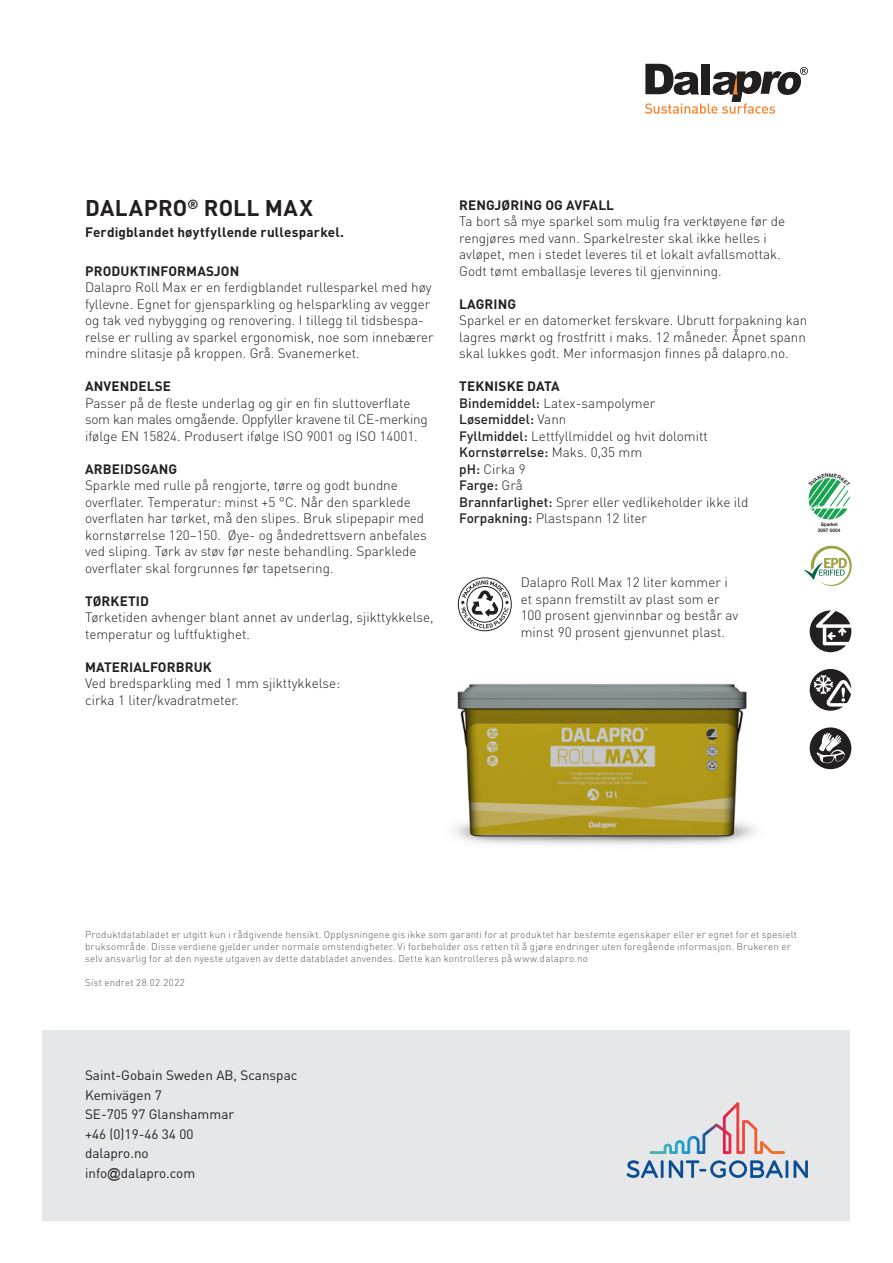
<style>
.page{position:relative;width:893px;height:1263px;background:#fff}
.page>*{position:absolute;margin:0;border:0;box-sizing:border-box;transform-origin:0 0}
.Underrubrik{font:700 22.5px "DIN Pro";letter-spacing:.01em;color:#231f20}
.Bröd{font:300 13.5px/16.5px "DIN Pro";color:#231f20}
.Text{font:13.5px "DIN Pro";color:#231f20}
.Underrubrik-2{font:700 13.5px "DIN Pro";letter-spacing:.01em;color:#231f20}
.Bröd-2{font:700 13.5px "DIN Pro";letter-spacing:.01em;color:#231f20}
.Bröd-3{font:500 13.5px "DIN Pro";color:#231f20}
.Bröd-4{font:300 9.75px/12px "DIN Pro";letter-spacing:.025em;color:#545557}
.t1{font:500 4.8px/5.7px "Helvetica Neue";color:#000001;text-align:center}
.s1{font-weight:500}
.s2{font-weight:300}
.s3{font-family:"Arial"}
</style>
<div class="page">
<div style="left:43px;top:1029px;width:807px;height:191px;background:#e6e7e9"></div>
<svg style="left:627px;top:1160px;width:36px;height:18px"></svg>
<svg style="left:669px;top:1160px;width:114px;height:18px"></svg>
<hr style="left:785px;top:1160px;width:3px;height:18px;background:#0c4e94">
<svg style="left:794px;top:1160px;width:14px;height:18px"></svg>
<svg style="left:650px;top:1102px;width:135px;height:52px"></svg>
<svg style="left:645px;top:64px;width:163px;height:50px"></svg>
<svg style="left:810px;top:669px;width:41px;height:42px"></svg>
<svg style="left:810px;top:610px;width:41px;height:42px"></svg>
<svg style="left:810px;top:727px;width:41px;height:42px"></svg>
<svg style="left:804px;top:546px;width:48px;height:40px"></svg>
<svg style="left:458px;top:577px;width:54px;height:54px"></svg>
<img style="left:455px;top:683px;width:300px;height:162px">
<svg style="left:808px;top:478px;width:42px;height:41px"></svg>
<p class="Underrubrik" style="left:85px;top:193px;width:229px">DALAPRO<sup>®</sup> ROLL MAX</p>
<p class="Bröd-2" style="left:85px;top:223px;width:261px">Ferdigblandet høytfyllende rullesparkel.</p>
<p class="Underrubrik-2" style="left:85px;top:262px;width:156px">PRODUKTINFORMASJON</p>
<p class="Bröd" style="left:85px;top:278px;width:350px">Dalapro Roll Max er en ferdigblandet rullesparkel med høy fyllevne. Egnet for gjensparkling og helsparkling av vegger og tak ved nybygging og renovering. I tillegg til tidsbespa&shy;relse er rulling av sparkel ergonomisk, noe som innebærer mindre slitasje på kroppen. Grå. Svanemerket.</p>
<p class="Underrubrik-2" style="left:85px;top:377px;width:88px">ANVENDELSE</p>
<p class="Bröd" style="left:85px;top:394px;width:344px">Passer på de fleste underlag og gir en fin sluttoverflate som kan males omgående. Oppfyller kravene til CE-merking ifølge EN 15824. Produsert ifølge ISO 9001 og ISO 14001.</p>
<p class="Underrubrik-2" style="left:85px;top:460px;width:94px">ARBEIDSGANG</p>
<p class="Bröd" style="left:85px;top:476px;width:343px">Sparkle med rulle på rengjorte, tørre og godt bundne overflater. Temperatur: minst +5 °C. Når den sparklede overflaten har tørket, må den slipes. Bruk slipepapir med kornstørrelse 120–150. Øye- og åndedrettsvern anbefales ved sliping. Tørk av støv før neste behandling. Sparklede overflater skal forgrunnes før tapetsering.</p>
<p class="Bröd-2" style="left:85px;top:592px;width:65px">TØRKETID</p>
<p class="Bröd" style="left:85px;top:608px;width:350px">Tørketiden avhenger blant annet av underlag, sjikttykkelse, temperatur og luftfuktighet.</p>
<p class="Bröd-2" style="left:85px;top:658px;width:128px">MATERIALFORBRUK</p>
<p class="Bröd" style="left:85px;top:674px;width:257px">Ved bredsparkling med 1 mm sjikttykkelse: cirka 1 liter/kvadratmeter.</p>
<p class="Underrubrik-2" style="left:459px;top:195px;width:156px">RENGJØRING OG AVFALL</p>
<p class="Bröd" style="left:459px;top:212px;width:327px">Ta bort så mye sparkel som mulig fra verktøyene før de rengjøres med vann. Sparkelrester skal ikke helles i avløpet, men i stedet leveres til et lokalt avfallsmottak.<br>Godt tømt emballasje leveres til gjenvinning.</p>
<p class="Underrubrik-2" style="left:459px;top:294px;width:58px">LAGRING</p>
<p class="Bröd" style="left:459px;top:311px;width:350px;text-align:justify">Sparkel er en datomerket ferskvare. Ubrutt forpakning kan lagres mørkt og frostfritt i maks. 12 måneder. Åpnet spann skal lukkes godt. Mer informasjon finnes på dalapro.no.</p>
<p class="Underrubrik-2" style="left:459px;top:377px;width:102px">TEKNISKE DATA</p>
<p class="Bröd" style="left:459px;top:394px;width:198px"><span class="s1">Bindemiddel:</span> Latex-sampolymer</p>
<p class="Bröd-3" style="left:459px;top:410px;width:109px">Løsemiddel: <span class="s2">Vann</span></p>
<p class="Bröd" style="left:459px;top:427px;width:250px"><span class="s1">Fyllmiddel:</span> Lettfyllmiddel og hvit dolomitt</p>
<p class="Bröd-3" style="left:459px;top:443px;width:184px">Kornstørrelse: <span class="s2">Maks. 0,35 mm</span></p>
<p class="Bröd" style="left:459px;top:460px;width:68px"><span class="s1">pH:</span> Cirka 9</p>
<p class="Bröd-3" style="left:459px;top:476px;width:65px">Farge: <span class="s2">Grå</span></p>
<p class="Bröd" style="left:459px;top:493px;width:291px"><span class="s1">Brannfarlighet:</span> Sprer eller vedlikeholder ikke ild</p>
<p class="Bröd" style="left:459px;top:509px;width:189px"><span class="s1">Forpakning:</span> Plastspann 12 liter</p>
<p class="t1" style="left:818px;top:521px;width:24px">Sparkel<br>3097 0004</p>
<p class="Bröd" style="left:521px;top:574px;width:219px">Dalapro Roll Max 12 liter kommer i et spann fremstilt av plast som er 100 prosent gjenvinnbar og består av minst 90 prosent gjenvunnet plast.</p>
<p class="Bröd-4" style="left:85px;top:928px;width:713px">Produktdatabladet er utgitt kun i rådgivende hensikt. Opplysningene gis ikke som garanti for at produktet har bestemte egenskaper eller er egnet for et spesielt bruksområde. Disse verdiene gjelder under normale omstendigheter. Vi forbeholder oss retten til å gjøre endringer uten foregående informasjon. Brukeren er selv ansvarlig for at den nyeste utgaven av dette databladet anvendes. Dette kan kontrolleres på www.dalapro.no</p>
<p class="Bröd-4" style="left:85px;top:976px;width:101px">Sist endret 28.02.2022</p>
<p class="Text" style="left:85px;top:1066px;width:214px">Saint-Gobain Sweden AB, Scanspac</p>
<p class="Text" style="left:85px;top:1086px;width:78px">Kemivägen 7</p>
<p class="Text" style="left:85px;top:1105px;width:151px">SE-705 97 Glanshammar</p>
<p class="Text" style="left:85px;top:1125px;width:110px">+46 (0)19-46 34 00</p>
<p class="Text" style="left:85px;top:1144px;width:65px">dalapro.no</p>
<p class="Text" style="left:85px;top:1164px;width:112px">info<span class="s3">@</span>dalapro.com</p>
</div>
